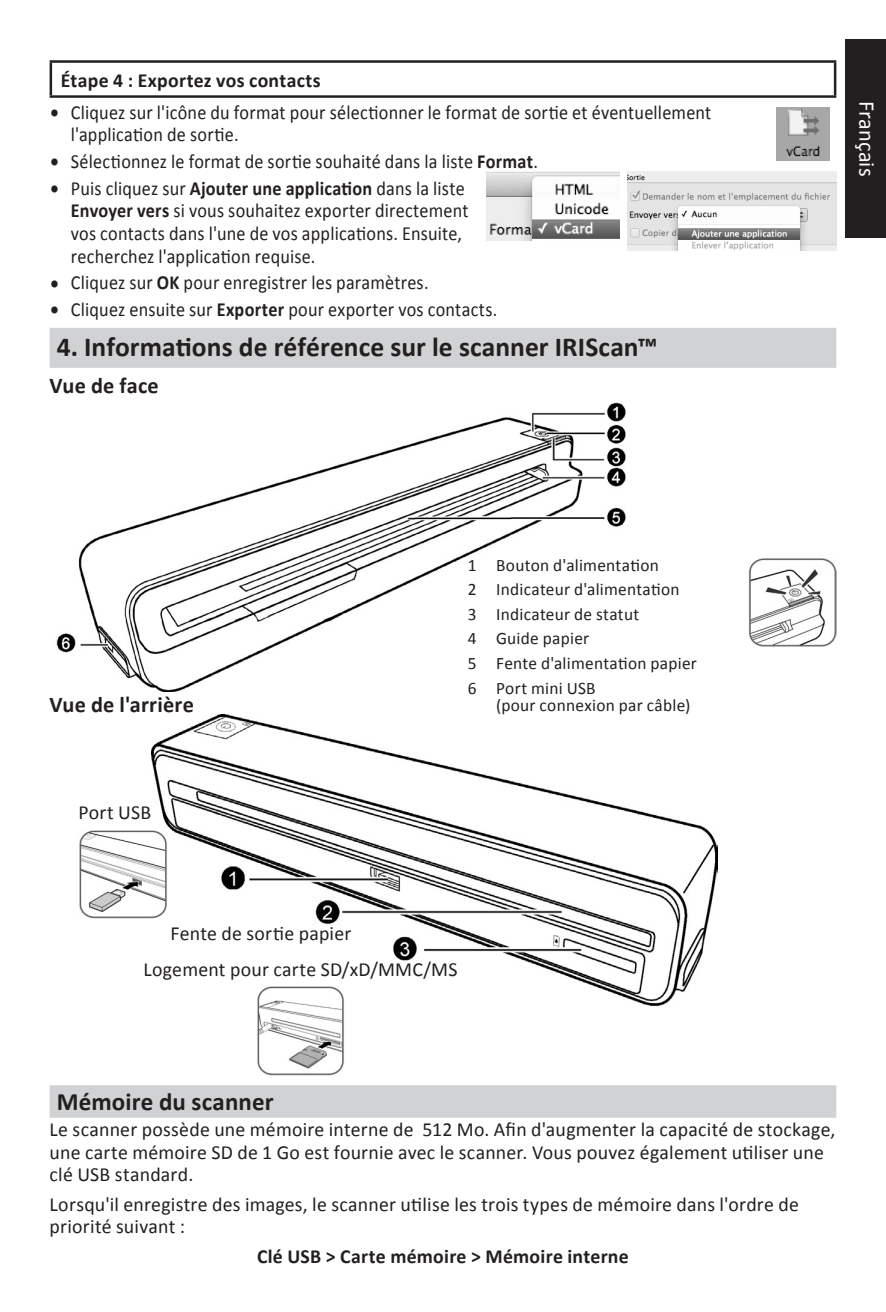
<style>
.page{position:relative;width:886px;height:1312px;background:#fff}
.page>*{position:absolute;margin:0;border:0;box-sizing:border-box;transform-origin:0 0}
.t1{font:700 27.5px "Calibri";color:#231f20}
.t2{font:700 25px "Calibri";letter-spacing:.005em;color:#231f20}
.t3{font:700 22.5px "Calibri";letter-spacing:.01em;color:#231f20}
.t4{font:22.5px "Calibri";letter-spacing:.005em;color:#fff}
.t5{font:20px/22.5px "Calibri";letter-spacing:.01em;color:#231f20;scale:.91 1}
.t6{font:20px/22.5px "Calibri";letter-spacing:.01em;color:#231f20}
.t7{font:700 20px "Calibri";letter-spacing:.015em;color:#231f20}
.t8{font:17.5px/24.5px "Calibri";letter-spacing:.015em;color:#231f20}
.s1{font-size:22.5px}
.s2{font-weight:700}
</style>
<div class="page">
<div style="left:845px;top:39px;width:41px;height:198px;background:#231f20"></div>
<div style="left:50px;top:328px;width:786px;height:40px;background:#d1d2d4"></div>
<div style="left:50px;top:1084px;width:786px;height:33px;background:#d1d2d4"></div>
<hr style="left:50px;top:60px;width:786px;height:3px;background:#231f20">
<hr style="left:50px;top:63px;width:2px;height:32px;background:#231f20">
<hr style="left:834px;top:63px;width:2px;height:32px;background:#231f20">
<hr style="left:50px;top:95px;width:786px;height:3px;background:#231f20">
<img style="left:56px;top:402px;width:570px;height:289px">
<img style="left:152px;top:714px;width:565px;height:291px">
<img style="left:486px;top:171px;width:133px;height:69px">
<img style="left:627px;top:171px;width:209px;height:80px">
<img style="left:748px;top:558px;width:88px;height:88px">
<img style="left:79px;top:828px;width:88px;height:90px">
<img style="left:256px;top:985px;width:89px;height:90px">
<img style="left:776px;top:107px;width:53px;height:53px">
<p class="t7" style="left:61px;top:67px;width:261px">Étape 4 : Exportez vos contacts</p>
<p class="t5" style="left:71px;top:100px;width:705px;text-indent:-21px"><span class="s1">•</span> Cliquez sur l'icône du format pour sélectionner le format de sortie et éventuellement l'application de sortie.</p>
<p class="t5" style="left:50px;top:149px;width:538px"><span class="s1">•</span> Sélectionnez le format de sortie souhaité dans la liste <span class="s2">Format</span>.</p>
<p class="t5" style="left:71px;top:176px;width:438px;text-indent:-21px"><span class="s1">•</span> Puis cliquez sur <span class="s2">Ajouter une application</span> dans la liste <span class="s2">Envoyer vers</span> si vous souhaitez exporter directement vos contacts dans l'une de vos applications. Ensuite, recherchez l'application requise.</p>
<p class="t5" style="left:50px;top:270px;width:418px"><span class="s1">•</span> Cliquez sur <span class="s2">OK</span> pour enregistrer les paramètres.</p>
<p class="t5" style="left:50px;top:297px;width:494px"><span class="s1">•</span> Cliquez ensuite sur <span class="s2">Exporter</span> pour exporter vos contacts.</p>
<h1 class="t1" style="left:57px;top:330px;width:602px">4. Informations de référence sur le scanner IRIScan™</h1>
<p class="t3" style="left:50px;top:371px;width:111px">Vue de face</p>
<p class="t4" style="left:881px;top:101px;width:77px;rotate:90deg">Français</p>
<p class="t3" style="left:50px;top:690px;width:146px">Vue de l'arrière</p>
<p class="t6" style="left:78px;top:800px;width:74px">Port USB</p>
<p class="t8" style="left:468px;top:551px;width:231px">1 Bouton d'alimentation<br>2 Indicateur d'alimentation<br>3 Indicateur de statut<br>4 Guide papier<br>5 Fente d'alimentation papier<br>6 Port mini USB</p>
<p class="t8" style="left:496px;top:692px;width:196px">(pour connexion par câble)</p>
<p class="t6" style="left:143px;top:913px;width:315px;line-height:36px;text-indent:27px">Fente de sortie papier<br>Logement pour carte SD/xD/MMC/MS</p>
<p class="t2" style="left:57px;top:1085px;width:218px">Mémoire du scanner</p>
<p class="t6" style="left:50px;top:1116px;width:787px">Le scanner possède une mémoire interne de 512 Mo. Afin d'augmenter la capacité de stockage, une carte mémoire SD de 1 Go est fournie avec le scanner. Vous pouvez également utiliser une clé USB standard.</p>
<p class="t6" style="left:50px;top:1191px;width:751px">Lorsqu'il enregistre des images, le scanner utilise les trois types de mémoire dans l'ordre de priorité suivant :</p>
<p class="t7" style="left:257px;top:1243px;width:373px">Clé USB &gt; Carte mémoire &gt; Mémoire interne</p>
</div>
